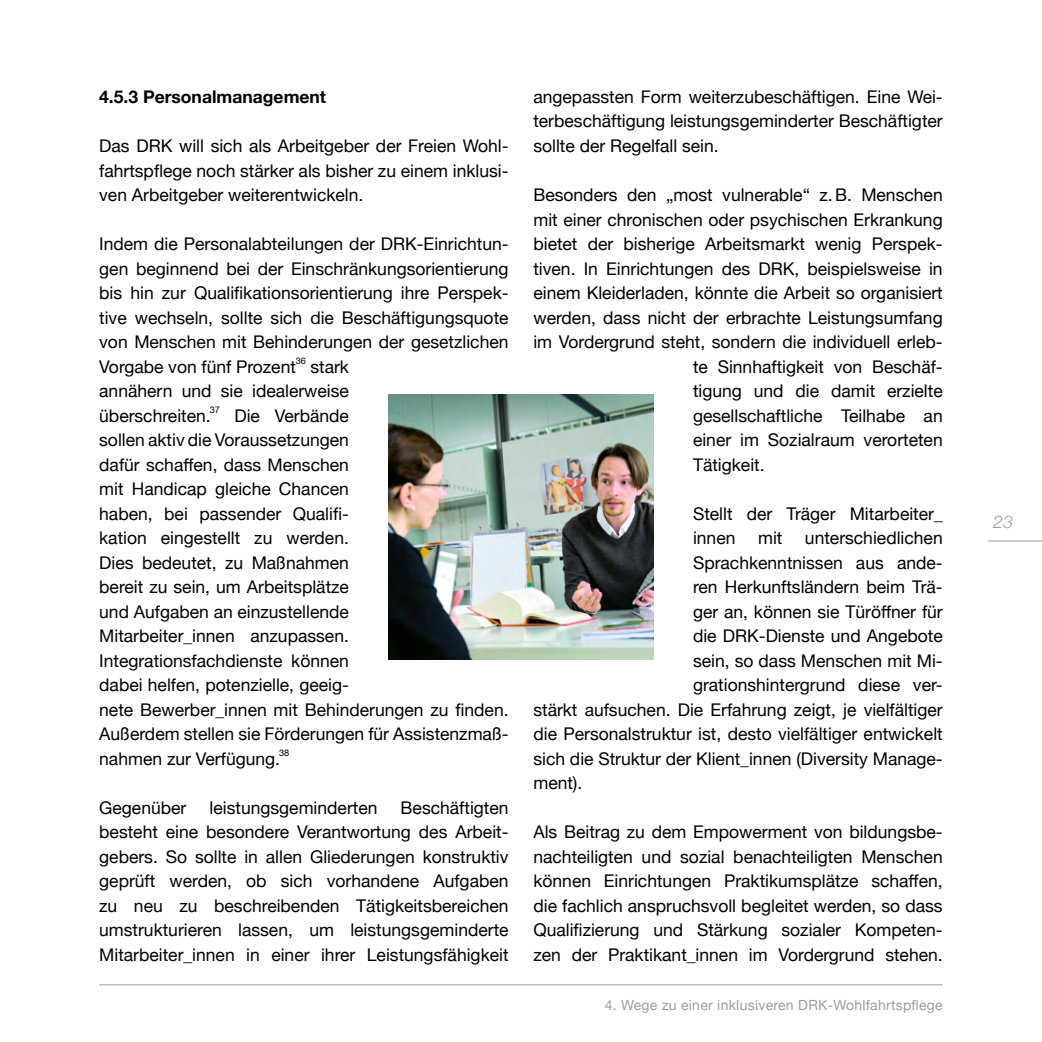
<style>
.page{position:relative;width:1042px;height:1042px;background:#fff}
.page>*{position:absolute;margin:0;border:0;box-sizing:border-box;transform-origin:0 0}
.t1{font:17.5px/24.5px "Helvetica Neue";color:#000;text-align:justify}
.t2{font:700 17.5px "Helvetica Neue";color:#000}
.t3{font:italic 300 17.5px "Helvetica Neue";color:#9c9d9d}
.t4{font:14px "Helvetica Neue";letter-spacing:.02em;color:#9c9d9d}
.t5{font:9.1px "Helvetica Neue";color:#000}
</style>
<div class="page">
<hr style="left:988px;top:540px;width:54px;height:1px;background:#9c9d9d">
<hr style="left:99px;top:984px;width:844px;height:1px;background:#9c9d9d">
<img style="left:389px;top:395px;width:264px;height:264px">
<h3 class="t2" style="left:99px;top:83px;width:228px">4.5.3 Personalmanagement</h3>
<p class="t1" style="left:99px;top:134px;width:411px">Das DRK will sich als Arbeitgeber der Freien Wohl&shy;fahrtspflege noch stärker als bisher zu einem inklusi&shy;ven Arbeitgeber weiterentwickeln.</p>
<p class="t1" style="left:99px;top:232px;width:411px">Indem die Personalabteilungen der DRK-Einrichtun&shy;gen beginnend bei der Einschränkungsorientierung bis hin zur Qualifikationsorientierung ihre Perspek&shy;tive wechseln, sollte sich die Beschäftigungsquote von Menschen mit Behinderungen der gesetzlichen Vorgabe von fünf Prozent</p>
<p class="t5" style="left:296px;top:354px;width:11px">36</p>
<p class="t1" style="left:99px;top:355px;width:251px;text-indent:211px">stark annähern und sie idealerweise überschreiten.</p>
<p class="t5" style="left:210px;top:403px;width:11px">37</p>
<p class="t1" style="left:99px;top:404px;width:411px;text-align:left;text-indent:135px">Die Verbände<br>sollen aktiv die Voraussetzungen<br>dafür schaffen, dass Menschen<br>mit Handicap gleiche Chancen<br>haben, bei passender Qualifi-<br>kation eingestellt zu werden.<br>Dies bedeutet, zu Maßnahmen<br>bereit zu sein, um Arbeitsplätze<br>und Aufgaben an einzustellende<br>Mitarbeiter_innen anzupassen.<br>Integrationsfachdienste können<br>dabei helfen, potenzielle, geeig-<br>nete Bewerber_innen mit Behinderungen zu finden.<br>Außerdem stellen sie Förderungen für Assistenzmaß&shy;nahmen zur Verfügung.</p>
<p class="t5" style="left:279px;top:746px;width:11px">38</p>
<p class="t1" style="left:99px;top:796px;width:89px">Gegenüber</p>
<p class="t1" style="left:210px;top:796px;width:169px">leistungsgeminderten</p>
<p class="t1" style="left:99px;top:796px;width:411px;text-indent:301px">Beschäftigten besteht eine besondere Verantwortung des Arbeit&shy;gebers. So sollte in allen Gliederungen konstruktiv geprüft werden, ob sich vorhandene Aufgaben zu neu zu beschreibenden Tätigkeitsbereichen umstrukturieren lassen, um leistungsgeminderte Mitarbeiter_innen in einer ihrer Leistungsfähigkeit</p>
<p class="t1" style="left:533px;top:85px;width:411px">angepassten Form weiterzubeschäftigen. Eine Wei&shy;terbeschäftigung leistungsgeminderter Beschäftigter sollte der Regelfall sein.</p>
<p class="t1" style="left:533px;top:183px;width:411px">Besonders den „most vulnerable“ z.B. Menschen</p>
<p class="t1" style="left:533px;top:208px;width:411px">mit einer chronischen oder psychischen Erkrankung</p>
<p class="t1" style="left:533px;top:232px;width:411px">bietet der bisherige Arbeitsmarkt wenig Perspek-</p>
<p class="t1" style="left:533px;top:257px;width:411px">tiven. In Einrichtungen des DRK, beispielsweise in</p>
<p class="t1" style="left:533px;top:281px;width:411px">einem Kleiderladen, könnte die Arbeit so organisiert</p>
<p class="t1" style="left:533px;top:306px;width:411px">werden, dass nicht der erbrachte Leistungsumfang</p>
<p class="t1" style="left:533px;top:330px;width:411px">im Vordergrund steht, sondern die individuell erleb-</p>
<p class="t1" style="left:693px;top:355px;width:251px">te Sinnhaftigkeit von Beschäf-</p>
<p class="t1" style="left:693px;top:379px;width:251px">tigung und die damit erzielte</p>
<p class="t1" style="left:693px;top:404px;width:251px">gesellschaftliche Teilhabe an</p>
<p class="t1" style="left:693px;top:428px;width:251px">einer im Sozialraum verorteten</p>
<p class="t1" style="left:693px;top:453px;width:73px">Tätigkeit.</p>
<p class="t1" style="left:693px;top:502px;width:251px">Stellt der Träger Mitarbeiter_ innen</p>
<p class="t1" style="left:758px;top:526px;width:26px">mit</p>
<p class="t1" style="left:805px;top:526px;width:139px">unterschiedlichen</p>
<p class="t1" style="left:693px;top:551px;width:251px">Sprachkenntnissen aus ande-</p>
<p class="t1" style="left:693px;top:575px;width:251px">ren Herkunftsländern beim Trä-</p>
<p class="t1" style="left:693px;top:600px;width:251px">ger an, können sie Türöffner für</p>
<p class="t1" style="left:693px;top:624px;width:251px">die DRK-Dienste und Angebote</p>
<p class="t1" style="left:693px;top:649px;width:251px">sein, so dass Menschen mit Mi-</p>
<p class="t1" style="left:693px;top:673px;width:251px">grationshintergrund diese ver-</p>
<p class="t1" style="left:533px;top:698px;width:411px">stärkt aufsuchen. Die Erfahrung zeigt, je vielfältiger</p>
<p class="t1" style="left:533px;top:722px;width:411px">die Personalstruktur ist, desto vielfältiger entwickelt</p>
<p class="t1" style="left:533px;top:747px;width:411px">sich die Struktur der Klient_innen (Diversity Manage-</p>
<p class="t1" style="left:533px;top:771px;width:50px">ment).</p>
<p class="t1" style="left:533px;top:820px;width:411px">Als Beitrag zu dem Empowerment von bildungsbe&shy;nachteiligten und sozial benachteiligten Menschen können Einrichtungen Praktikumsplätze schaffen, die fachlich anspruchsvoll begleitet werden, so dass Qualifizierung und Stärkung sozialer Kompeten&shy;zen der Praktikant_innen im Vordergrund stehen.</p>
<p class="t4" style="left:605px;top:994px;width:339px">4. Wege zu einer inklusiveren DRK-Wohlfahrtspflege</p>
<p class="t3" style="left:993px;top:508px;width:22px">23</p>
</div>
